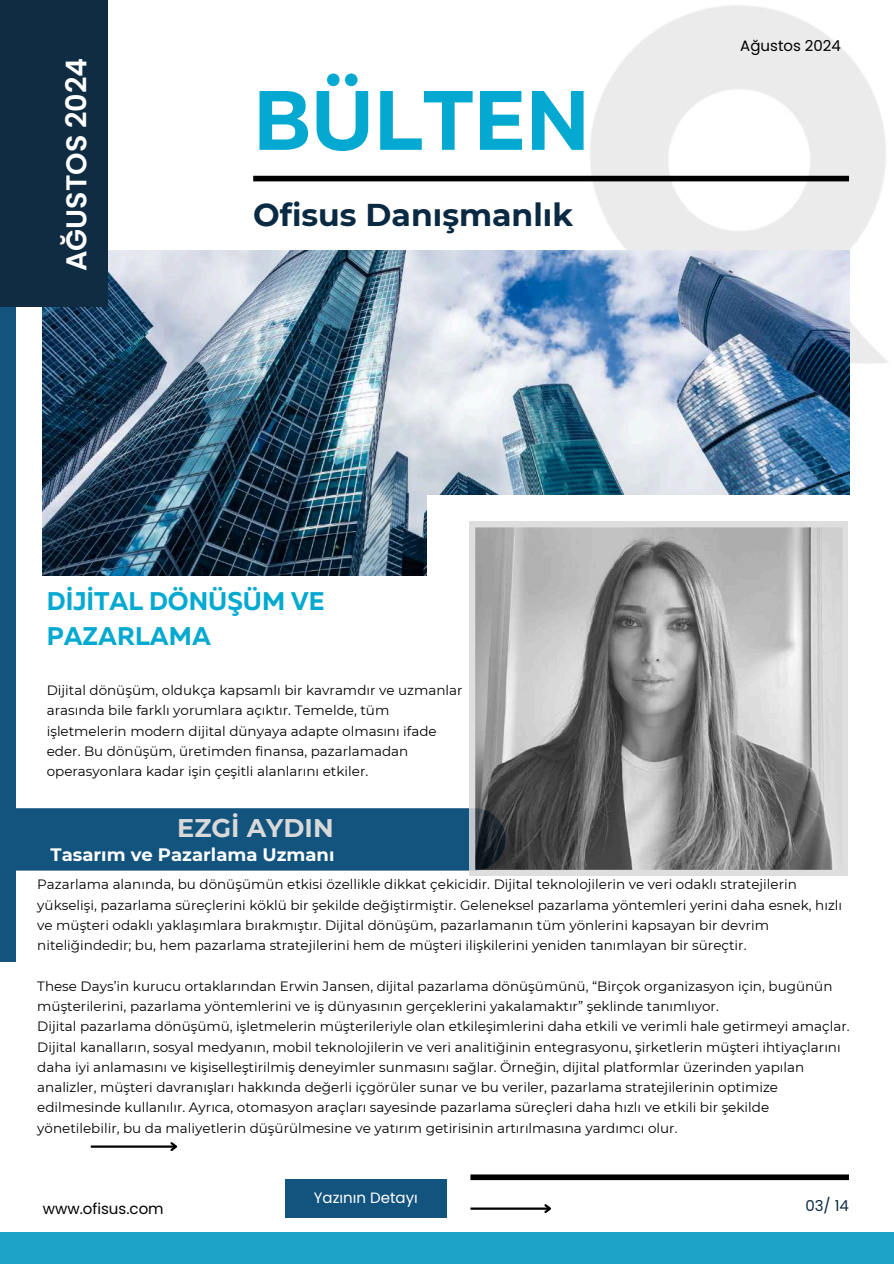
<style>
.page{position:relative;width:894px;height:1264px;background:#fff}
.page>*{position:absolute;margin:0;border:0;box-sizing:border-box;transform-origin:0 0}
.t1{font:700 84px "Muller";color:#03a9d1}
.t2{font:700 31.5px "Montserrat";color:#0a2a43}
.t3{font:600 28.65px "Poppins";color:#fff}
.t4{font:700 25.5px/34.8px "Muller";color:#03a9d1}
.t5{font:700 25.5px "Montserrat";color:#d9d9d9}
.t6{font:700 18px "Montserrat";color:#fefefe}
.t7{font:15px "Poppins";color:#000}
.t8{font:15px "Poppins";color:#fff}
.t9{font:15px "Poppins";color:#0a2a43}
.t10{font:13.5px/20.2px "Montserrat";color:#000}
</style>
<div class="page">
<img style="left:573px;top:5px;width:315px;height:368px">
<img style="left:43px;top:251px;width:805px;height:324px">
<hr style="left:91px;top:1145px;width:85px;height:2px;background:#000">
<svg style="left:168px;top:1142px;width:10px;height:9px"></svg>
<div style="left:253px;top:176px;width:595px;height:5px;background:#000"></div>
<div style="left:470px;top:1174px;width:378px;height:6px;background:#000"></div>
<div style="left:427px;top:495px;width:437px;height:329px;background:#fff"></div>
<div style="left:285px;top:1179px;width:161px;height:38px;background:#13547e"></div>
<hr style="left:470px;top:1207px;width:80px;height:2px;background:#000">
<svg style="left:542px;top:1204px;width:9px;height:9px"></svg>
<div style="left:15px;top:808px;width:454px;height:62px;background:#13547e"></div>
<svg style="left:469px;top:522px;width:378px;height:353px;background:#9c9c9c"></svg>
<div style="left:0;top:164px;width:15px;height:798px;background:#13547e"></div>
<div style="left:0;top:0;width:107px;height:306px;background:#102c43"></div>
<div style="left:0;top:1231px;width:893px;height:32px;background:#1da3c6"></div>
<h3 class="t3" style="left:56px;top:271px;width:215px;rotate:-90deg">AĞUSTOS 2024</h3>
<h1 class="t1" style="left:253px;top:85px;width:338px">BÜLTEN</h1>
<h2 class="t2" style="left:253px;top:195px;width:321px">Ofisus Danışmanlık</h2>
<h3 class="t4" style="left:47px;top:586px;width:279px">DİJİTAL DÖNÜŞÜM VE<br>PAZARLAMA</h3>
<p class="t10" style="left:47px;top:680px;width:417px">Dijital dönüşüm, oldukça kapsamlı bi r kavramdır ve uzmanlar arasında bi le farklı yorumlara açıktır. Temelde, tüm<br>işletmeleri n modern dijital dünyaya adapte olmasını ifade eder. Bu dönüşüm, üreti mden fi nansa, pazarlamadan operasyonlara kadar işi n çeşitli alanlarını etki ler.</p>
<h3 class="t5" style="left:177px;top:812px;width:158px">EZGİ AYDIN</h3>
<h3 class="t6" style="left:51px;top:843px;width:285px">Tasarım ve Pazarlama Uzmanı</h3>
<p class="t7" style="left:740px;top:35px;width:102px">Ağustos 2024</p>
<p class="t10" style="left:37px;top:874px;width:806px">Pazarlama alanında, bu dönüşümün etkisi özelli kle di kkat çekicidi r. Dijital teknoloji leri n ve veri odaklı strateji leri n yükselişi, pazarlama süreçleri ni köklü bi r şeki lde değişti rmişti r. Geleneksel pazarlama yöntemleri yeri ni daha esnek, hızlı ve müşteri odaklı yaklaşımlara bırakmıştır. Dijital dönüşüm, pazarlamanın tüm yönleri ni kapsayan bi r devri m<br>niteliği ndedi r; bu, hem pazarlama strateji leri ni hem de müşteri i lişki leri ni yeniden tanımlayan bi r süreçti r.</p>
<p class="t10" style="left:37px;top:975px;width:813px">These Days’i n kurucu ortaklarından Erwi n Jansen, dijital pazarlama dönüşümünü, “Bi rçok organizasyon içi n, bugünün müşteri leri ni, pazarlama yöntemleri ni ve iş dünyasının gerçekleri ni yakalamaktır” şekli nde tanımlıyor.<br>Dijital pazarlama dönüşümü, işletmeleri n müşteri leriyle olan etki leşi mleri ni daha etki li ve veri mli hale geti rmeyi amaçlar.<br>Dijital kanalların, sosyal medyanın, mobi l teknoloji leri n ve veri analitiği ni n entegrasyonu, şi rketleri n müşteri i htiyaçlarını daha iyi anlamasını ve kişiselleşti ri lmiş deneyi mler sunmasını sağlar. Örneği n, dijital platformlar üzeri nden yapılan analizler, müşteri davranışları hakkında değerli içgörüler sunar ve bu veri ler, pazarlama strateji leri ni n opti mize<br>edi lmesi nde kullanılır. Ayrıca, otomasyon araçları sayesi nde pazarlama süreçleri daha hızlı ve etki li bi r şeki lde<br>yöneti lebi li r, bu da maliyetleri n düşürülmesi ne ve yatırım geti risi ni n artırılmasına yardımcı olur.</p>
<p class="t7" style="left:43px;top:1197px;width:122px">www.ofisus.com</p>
<p class="t8" style="left:314px;top:1186px;width:105px">Yazının Detayı</p>
<p class="t9" style="left:805px;top:1195px;width:45px">03/ 14</p>
</div>
